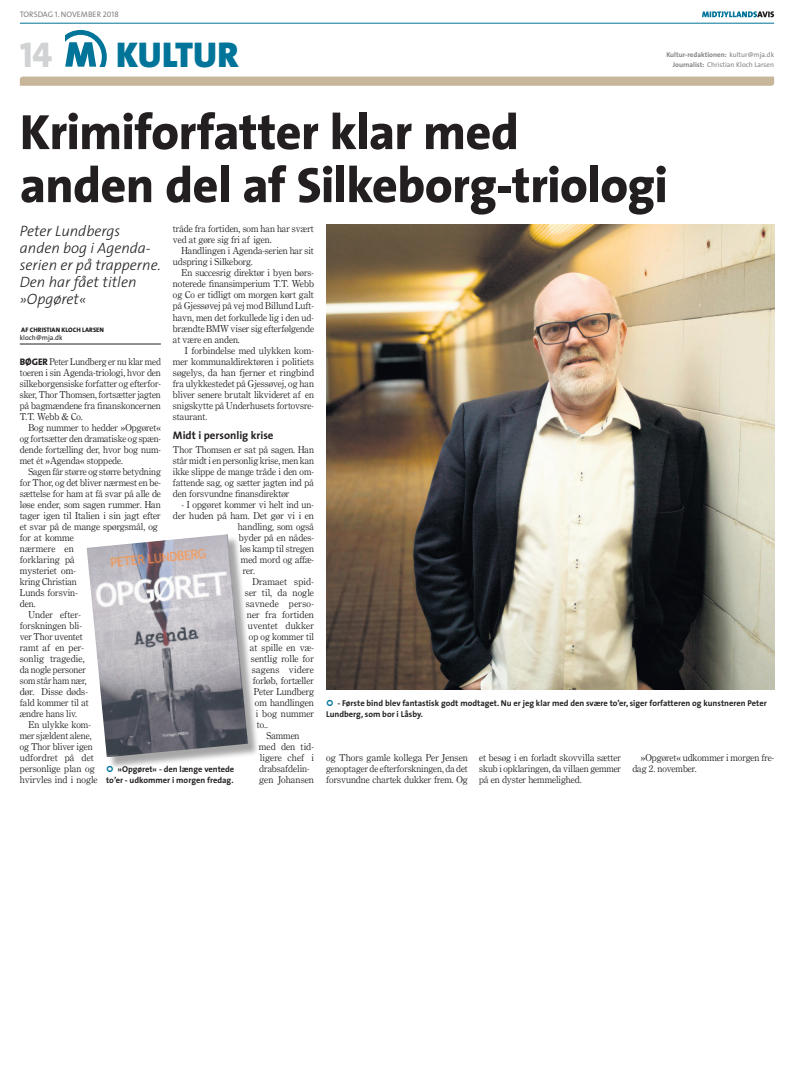
<style>
.page{position:relative;width:794px;height:1072px;background:#fff}
.page>*{position:absolute;margin:0;border:0;box-sizing:border-box;transform-origin:0 0}
.Rubrik_50{font:800 50px/53px "The Sans";letter-spacing:-.015em;color:#231f20}
.t1{font:900 36px "The Sans";color:#007499}
.t2{font:36px "The Sans Extra Bold Caps";color:#d1d2d4}
.Indledning{font:italic 300 15px/17px "The Sans";color:#231f20}
.Mellemrubrik{font:700 11px "The Sans";color:#231f20}
.Brødtekst{font:9.5px/11px "Century OSMT";color:#231f20}
.Brødtekst_Start_Stik{font:9.5px/11px "Century OSMT";color:#231f20;text-align:justify}
.Brødtekst_Start{font:9.5px/11px "Century OSMT";color:#231f20;text-align:justify}
.Brødtekst-2{font:9.5px "Century OSMT";letter-spacing:.025em;color:#231f20}
.Brødtekst-3{font:9.5px "Century OSMT";letter-spacing:.02em;color:#231f20}
.t3{font:700 8.5px/11px "The Sans";color:#231f20}
.Dato{font:8px "The Sans Caps";color:#808285}
.t4{font:7px/9.6px "The Sans";color:#808285;text-align:right}
.Byline_Mail{font:7px "The Sans";color:#231f20}
.Byline_Navn{font:800 6.5px "The Sans";color:#231f20}
.s1{font-weight:700}
.s2{font-family:"The Sans";font-weight:800}
</style>
<div class="page">
<svg style="left:20px;top:77px;width:754px;height:9px"></svg>
<svg style="left:65px;top:30px;width:42px;height:37px"></svg>
<hr style="left:20px;top:23px;width:754px;height:1px;background:#007499">
<svg style="left:702px;top:11px;width:72px;height:6px"></svg>
<hr style="left:20px;top:344px;width:141px;height:1px;background:#231f20">
<div style="left:88px;top:536px;width:172px;height:233px;background:#231f20;opacity:.4"></div>
<img style="left:87px;top:534px;width:161px;height:223px">
<img style="left:326px;top:224px;width:448px;height:466px">
<svg style="left:107px;top:765px;width:6px;height:4px"></svg>
<p class="Dato" style="left:20px;top:10px;width:100px">TORSDAG 1. NOVEMBER 2018</p>
<p class="t2" style="left:20px;top:31px;width:34px">14</p>
<h2 class="t1" style="left:116px;top:31px;width:124px">KULTUR</h2>
<p class="t4" style="left:666px;top:50px;width:109px"><span class="s1">Kultur-redaktionen:</span> kultur@mja.dk<br><span class="s1">Journalist:</span> Christian Kloch Larsen</p>
<p class="Rubrik_50" style="left:20px;top:106px;width:649px">Krimiforfatter klar med<br>anden del af Silkeborg-triologi</p>
<p class="Brødtekst" style="left:173px;top:223px;width:142px">tråde fra fortiden, som han har svært ved at gøre sig fri af igen.</p>
<p class="Brødtekst" style="left:173px;top:245px;width:142px;text-indent:9px">Handlingen i Agenda-serien har sit udspring i Silkeborg.</p>
<p class="Brødtekst" style="left:173px;top:267px;width:142px;text-align:justify;text-indent:9px">En succesrig direktør i byen børs&shy;noterede finansimperium T.T. Webb og Co er tidligt om morgen kørt galt på Gjessøvej på vej mod Billund Luft&shy;havn, men det forkullede lig i den ud&shy;brændte BMW viser sig efterfølgende at være en anden.</p>
<p class="Brødtekst" style="left:173px;top:344px;width:143px;text-align:justify;text-indent:12px">I forbindelse med ulykken kom&shy;mer kommunaldirektøren i politiets søgelys, da han fjerner et ringbind fra ulykkestedet på Gjessøvej, og han bliver senere brutalt likvideret af en snigskytte på Underhusets fortovsre&shy;staurant.</p>
<p class="Mellemrubrik" style="left:173px;top:428px;width:102px">Midt i personlig krise</p>
<p class="Brødtekst_Start" style="left:173px;top:443px;width:143px">Thor Thomsen er sat på sagen. Han står midt i en personlig krise, men kan ikke slippe de mange tråde i den om&shy;fattende sag, og sætter jagten ind på den forsvundne finansdirektør</p>
<p class="Brødtekst" style="left:181px;top:498px;width:134px">- I opgøret kommer vi helt ind un-</p>
<p class="Brødtekst" style="left:173px;top:509px;width:142px">der huden på ham. Det gør vi i en</p>
<p class="Brødtekst" style="left:238px;top:520px;width:78px">handling, som også</p>
<p class="Brødtekst" style="left:239px;top:531px;width:77px">byder på en nådes-</p>
<p class="Brødtekst" style="left:240px;top:542px;width:76px">løs kamp til stregen</p>
<p class="Brødtekst" style="left:241px;top:553px;width:74px">med mord og affæ-</p>
<p class="Brødtekst" style="left:243px;top:564px;width:14px">rer.</p>
<p class="Brødtekst" style="left:252px;top:575px;width:63px">Dramaet spid-</p>
<p class="Brødtekst" style="left:245px;top:586px;width:71px">ser til, da nogle</p>
<p class="Brødtekst-2" style="left:246px;top:597px;width:70px">savnede perso-</p>
<p class="Brødtekst" style="left:247px;top:608px;width:68px">ner fra fortiden</p>
<p class="Brødtekst" style="left:248px;top:619px;width:68px">uventet dukker</p>
<p class="Brødtekst" style="left:249px;top:630px;width:66px">op og kommer til</p>
<p class="Brødtekst" style="left:250px;top:641px;width:66px">at spille en væ-</p>
<p class="Brødtekst" style="left:251px;top:652px;width:65px">sentlig rolle for</p>
<p class="Brødtekst-3" style="left:252px;top:663px;width:63px">sagens videre</p>
<p class="Brødtekst" style="left:253px;top:674px;width:62px">forløb, fortæller</p>
<p class="Brødtekst" style="left:254px;top:685px;width:61px">Peter Lundberg</p>
<p class="Brødtekst" style="left:255px;top:696px;width:61px">om handlingen</p>
<p class="Brødtekst" style="left:256px;top:707px;width:60px">i bog nummer</p>
<p class="Brødtekst" style="left:257px;top:718px;width:13px">to..</p>
<p class="Brødtekst" style="left:259px;top:729px;width:57px;text-indent:8px">Sammen med den tid&shy;ligere chef i drabsafdelin&shy;gen Johansen</p>
<p class="Indledning" style="left:20px;top:223px;width:143px">Peter Lundbergs anden bog i Agenda&shy;serien er på trapperne.<br>Den har fået titlen »Opgøret«</p>
<p class="Byline_Navn" style="left:21px;top:325px;width:84px">AF CHRISTIAN KLOCH LARSEN</p>
<p class="Byline_Mail" style="left:20px;top:332px;width:44px">kloch@mja.dk</p>
<p class="Brødtekst_Start_Stik" style="left:20px;top:355px;width:143px"><span class="s2">BØGER</span> Peter Lundberg er nu klar med toeren i sin Agenda-triologi, hvor den silkeborgensiske forfatter og efterfor&shy;sker, Thor Thomsen, fortsætter jagten på bagmændene fra finanskoncernen T.T. Webb &amp; Co.</p>
<p class="Brødtekst" style="left:20px;top:421px;width:143px;text-align:justify;text-indent:9px">Bog nummer to hedder »Opgøret« og fortsætter den dramatiske og spæn&shy;dende fortælling der, hvor bog num&shy;met ét »Agenda« stoppede.</p>
<p class="Brødtekst" style="left:20px;top:465px;width:143px;text-indent:9px">Sagen får større og større betydning for Thor, og det bliver nærmest en be&shy;sættelse for ham at få svar på alle de løse ender, som sagen rummer. Han tager igen til Italien i sin jagt efter et svar på de mange spørgsmål, og for at komme<br>nærmere en<br>forklaring på<br>mysteriet om-<br>kring Christian<br>Lunds forsvin-<br>den.</p>
<p class="Brødtekst" style="left:20px;top:608px;width:70px;text-indent:9px">Under efter&shy;forskningen bli&shy;ver Thor uventet ramt af en per&shy;sonlig tragedie, da nogle personer som står ham nær, dør. Disse døds&shy;fald kommer til at ændre hans liv.</p>
<p class="Brødtekst" style="left:20px;top:718px;width:79px;text-align:center">En ulykke kom&shy;mer sjældent alene, og Thor bliver igen udfordret på det personlige plan og hvirvles ind i nogle</p>
<p class="t3" style="left:106px;top:763px;width:130px;text-align:right">»Opgøret« - den længe ventede to’er - udkommer i morgen fredag.</p>
<p class="t3" style="left:326px;top:697px;width:442px;text-indent:11px">- Første bind blev fantastisk godt modtaget. Nu er jeg klar med den svære to’er, siger forfatteren og kunstneren Peter<br>Lundberg, som bor i Låsby.</p>
<p class="Brødtekst" style="left:326px;top:751px;width:143px;text-align:justify">og Thors gamle kollega Per Jensen genoptager de efterforskningen, da det forsvundne chartek dukker frem. Og</p>
<p class="Brødtekst" style="left:479px;top:751px;width:143px;text-align:justify">et besøg i en forladt skovvilla sætter skub i opklaringen, da villaen gemmer på en dyster hemmelighed.</p>
<p class="Brødtekst" style="left:632px;top:751px;width:143px;text-indent:9px">»Opgøret« udkommer i morgen fre&shy;dag 2. november.</p>
</div>
